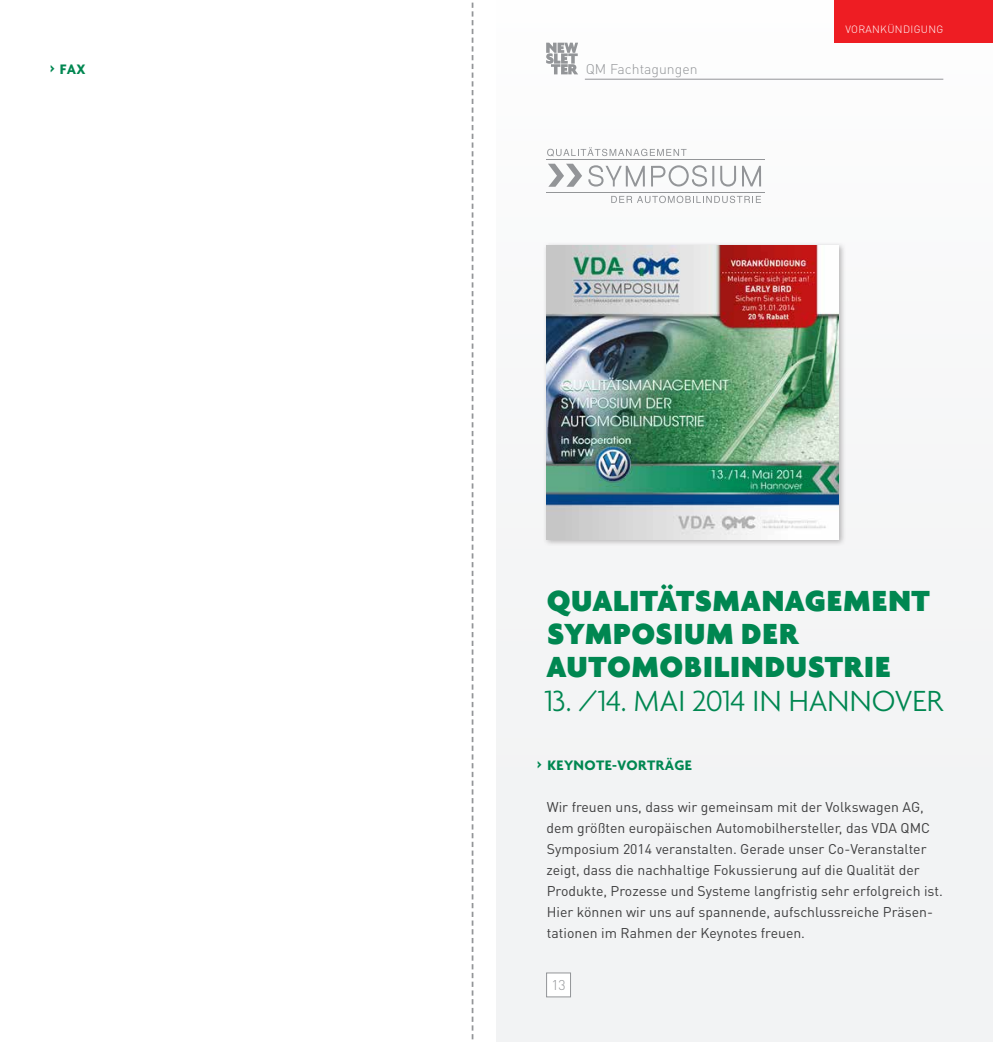
<style>
.page{position:relative;width:993px;height:1042px;background:#fff}
.page>*{position:absolute;margin:0;border:0;box-sizing:border-box;transform-origin:0 0}
.t1{font:900 31.5px/33.2px "Agenda";letter-spacing:.02em;color:#008751}
.t2{font:300 31.5px "Agenda";letter-spacing:-.005em;color:#008751}
.t3{font:700 14.88px "Agenda";letter-spacing:.025em;color:#008751}
.t4{font:14px/21px "DIN Pro";color:#3e3e3f}
.t5{font:300 14px "DIN Pro";color:#939598}
.t6{font:300 10.5px "DIN Pro";letter-spacing:.03em;color:#fff}
.s1{font-family:"DIN Pro"}
</style>
<div class="page">
<div style="left:496px;top:0;width:496px;height:1042px;background:#f2f3f4"></div>
<div style="left:546px;top:973px;width:24px;height:24px;background:#fff"></div>
<div style="left:546px;top:972px;width:24px;height:25px;border:1px solid #939598"></div>
<hr style="left:584px;top:79px;width:359px;height:1px;background:#939598">
<svg style="left:546px;top:43px;width:32px;height:31px"></svg>
<svg style="left:471px;top:2px;width:2px;height:1038px"></svg>
<div style="left:833px;top:0;width:159px;height:43px;background:#ee1d23"></div>
<div style="left:542px;top:241px;width:303px;height:305px;background:#231f20;opacity:.3"></div>
<img style="left:546px;top:245px;width:292px;height:294px">
<svg style="left:588px;top:165px;width:56px;height:22px"></svg>
<svg style="left:651px;top:165px;width:55px;height:22px"></svg>
<svg style="left:712px;top:166px;width:2px;height:20px"></svg>
<svg style="left:720px;top:166px;width:15px;height:21px"></svg>
<svg style="left:742px;top:166px;width:18px;height:20px"></svg>
<hr style="left:546px;top:159px;width:218px;height:1px;background:#939598">
<hr style="left:546px;top:192px;width:218px;height:1px;background:#939598">
<svg style="left:611px;top:196px;width:149px;height:7px"></svg>
<svg style="left:547px;top:147px;width:139px;height:9px"></svg>
<svg style="left:548px;top:164px;width:34px;height:23px"></svg>
<p class="t3" style="left:50px;top:60px;width:37px"><span class="s1">›</span> FAX</p>
<p class="t5" style="left:585px;top:59px;width:113px">QM Fachtagungen</p>
<p class="t6" style="left:845px;top:22px;width:99px">VORANKÜNDIGUNG</p>
<h1 class="t1" style="left:546px;top:583px;width:385px">QUALITÄTSMANAGEMENT<br>SYMPOSIUM DER<br>AUTOMOBILINDUSTRIE</h1>
<h1 class="t2" style="left:544px;top:682px;width:400px">13. /14. MAI 2014 IN HANNOVER</h1>
<p class="t3" style="left:536px;top:756px;width:157px"><span class="s1">›</span> KEYNOTE-VORTRÄGE</p>
<p class="t4" style="left:546px;top:796px;width:398px">Wir freuen uns, dass wir gemeinsam mit der Volkswagen AG, dem größten europäischen Automobilhersteller, das VDA QMC Symposium 2014 veranstalten. Gerade unser Co-Veranstalter zeigt, dass die nachhaltige Fokussierung auf die Qualität der Produkte, Prozesse und Systeme langfristig sehr erfolgreich ist.<br>Hier können wir uns auf spannende, aufschlussreiche Präsen&shy;tationen im Rahmen der Keynotes freuen.</p>
<p class="t5" style="left:551px;top:975px;width:16px">13</p>
</div>
